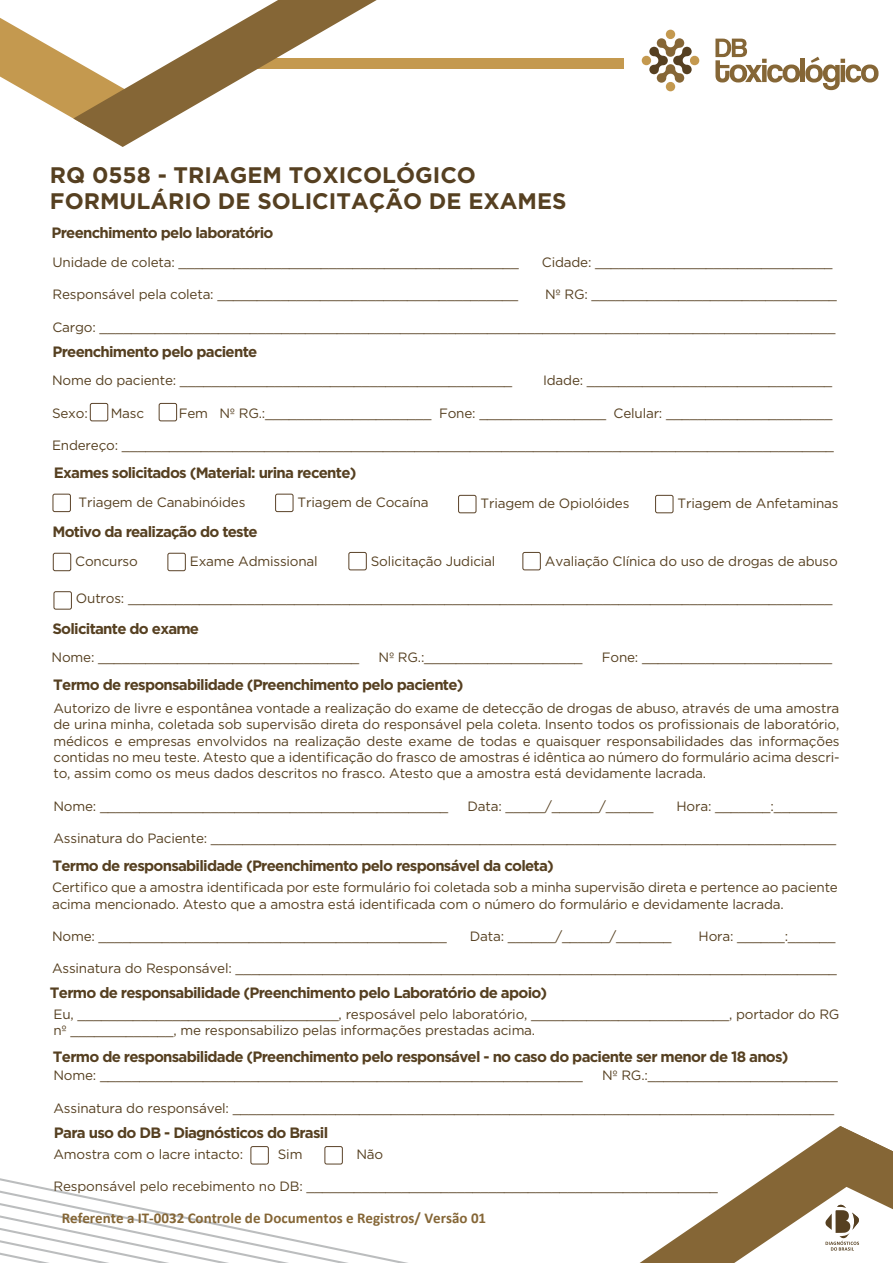
<style>
.page{position:relative;width:893px;height:1263px;background:#fff}
.page>*{position:absolute;margin:0;border:0;box-sizing:border-box;transform-origin:0 0}
.t1{font:700 22.5px/25.5px "Gotham";color:#564021}
.t2{font:700 15px "Gotham";letter-spacing:-.05em;color:#564021}
.t3{font:700 15px "Calibri";color:#856636}
.t4{font:13.5px/16.2px "Gotham";letter-spacing:-.015em;color:#564021}
</style>
<div class="page">
<svg style="left:0;top:1178px;width:408px;height:85px"></svg>
<div style="left:257px;top:59px;width:367px;height:10px;background:#c4994f"></div>
<svg style="left:0;top:0;width:377px;height:147px"></svg>
<svg style="left:642px;top:30px;width:57px;height:61px"></svg>
<svg style="left:715px;top:39px;width:163px;height:51px"></svg>
<svg style="left:640px;top:1126px;width:253px;height:137px"></svg>
<div style="left:90px;top:403px;width:18px;height:18px;border:1px solid #5a4228;border-radius:2px"></div>
<div style="left:53px;top:494px;width:18px;height:18px;border:1px solid #5a4228;border-radius:2px"></div>
<div style="left:275px;top:494px;width:18px;height:18px;border:1px solid #5a4228;border-radius:2px"></div>
<div style="left:458px;top:495px;width:18px;height:18px;border:1px solid #5a4228;border-radius:2px"></div>
<div style="left:655px;top:495px;width:18px;height:18px;border:1px solid #5a4228;border-radius:2px"></div>
<div style="left:53px;top:553px;width:18px;height:18px;border:1px solid #5a4228;border-radius:2px"></div>
<div style="left:167px;top:553px;width:19px;height:18px;border:1px solid #5a4228;border-radius:2px"></div>
<div style="left:250px;top:1146px;width:19px;height:18px;border:1px solid #5a4228;border-radius:2px"></div>
<div style="left:324px;top:1146px;width:19px;height:18px;border:1px solid #5a4228;border-radius:2px"></div>
<div style="left:348px;top:552px;width:19px;height:18px;border:1px solid #5a4228;border-radius:2px"></div>
<div style="left:522px;top:552px;width:19px;height:18px;border:1px solid #5a4228;border-radius:2px"></div>
<div style="left:54px;top:591px;width:18px;height:18px;border:1px solid #5a4228;border-radius:2px"></div>
<div style="left:159px;top:403px;width:18px;height:18px;border:1px solid #5a4228;border-radius:2px"></div>
<h1 class="t1" style="left:50px;top:162px;width:518px">RQ 0558 - TRIAGEM TOXICOLÓGICO<br>FORMULÁRIO DE SOLICITAÇÃO DE EXAMES</h1>
<p class="t2" style="left:51px;top:223px;width:224px">Preenchimento pelo laboratório</p>
<p class="t4" style="left:52px;top:254px;width:468px">Unidade de coleta: ___________________________________________</p>
<p class="t4" style="left:542px;top:254px;width:292px">Cidade: ______________________________</p>
<p class="t4" style="left:52px;top:286px;width:467px">Responsável pela coleta: ______________________________________</p>
<p class="t4" style="left:545px;top:286px;width:293px">Nº RG: _______________________________</p>
<p class="t4" style="left:52px;top:318px;width:785px">Cargo: _____________________________________________________________________________________________</p>
<p class="t2" style="left:53px;top:342px;width:206px">Preenchimento pelo paciente</p>
<p class="t4" style="left:52px;top:372px;width:462px">Nome do paciente: __________________________________________</p>
<p class="t4" style="left:543px;top:372px;width:291px">Idade: _______________________________</p>
<p class="t4" style="left:52px;top:405px;width:37px">Sexo:</p>
<p class="t4" style="left:111px;top:405px;width:35px">Masc</p>
<p class="t4" style="left:179px;top:405px;width:655px">Fem Nº RG.:_____________________ Fone: ________________ Celular: _____________________</p>
<p class="t4" style="left:52px;top:437px;width:783px">Endereço: __________________________________________________________________________________________</p>
<p class="t2" style="left:54px;top:462px;width:304px">Exames solicitados (Material: urina recente)</p>
<p class="t4" style="left:79px;top:494px;width:168px">Triagem de Canabinóides</p>
<p class="t2" style="left:52px;top:521px;width:207px">Motivo da realização do teste</p>
<p class="t4" style="left:298px;top:494px;width:133px">Triagem de Cocaína</p>
<p class="t4" style="left:481px;top:495px;width:150px">Triagem de Opiolóides</p>
<p class="t4" style="left:678px;top:495px;width:162px">Triagem de Anfetaminas</p>
<p class="t4" style="left:75px;top:552px;width:64px">Concurso</p>
<p class="t4" style="left:190px;top:552px;width:129px">Exame Admissional</p>
<p class="t4" style="left:371px;top:553px;width:126px">Solicitação Judicial</p>
<p class="t4" style="left:545px;top:553px;width:294px">Avaliação Clínica do uso de drogas de abuso</p>
<p class="t4" style="left:76px;top:590px;width:758px">Outros: _________________________________________________________________________________________</p>
<p class="t2" style="left:52px;top:618px;width:148px">Solicitante do exame</p>
<p class="t4" style="left:52px;top:649px;width:309px">Nome: _________________________________</p>
<p class="t4" style="left:379px;top:649px;width:206px">Nº RG.:____________________</p>
<p class="t4" style="left:602px;top:649px;width:232px">Fone: ________________________</p>
<p class="t4" style="left:53px;top:700px;width:787px;text-align:justify">Autorizo de livre e espontânea vontade a realização do exame de detecção de drogas de abuso, através de uma amostra de urina minha, coletada sob supervisão direta do responsável pela coleta. Insento todos os profissionais de laboratório, médicos e empresas envolvidos na realização deste exame de todas e quaisquer responsabilidades das informações contidas no meu teste. Atesto que a identificação do frasco de amostras é idêntica ao número do formulário acima descri&shy;to, assim como os meus dados descritos no frasco. Atesto que a amostra está devidamente lacrada.</p>
<p class="t4" style="left:53px;top:797px;width:396px">Nome: ____________________________________________</p>
<p class="t4" style="left:467px;top:797px;width:188px">Data: _____/______/______</p>
<p class="t4" style="left:676px;top:797px;width:162px">Hora: _______:________</p>
<p class="t4" style="left:53px;top:830px;width:784px">Assinatura do Paciente: _______________________________________________________________________________</p>
<p class="t4" style="left:52px;top:879px;width:787px">Certifico que a amostra identificada por este formulário foi coletada sob a minha supervisão direta e pertence ao paciente acima mencionado. Atesto que a amostra está identificada com o número do formulário e devidamente lacrada.</p>
<p class="t4" style="left:52px;top:928px;width:396px">Nome: ____________________________________________</p>
<p class="t4" style="left:470px;top:928px;width:203px">Data: ______/______/_______</p>
<p class="t4" style="left:699px;top:928px;width:138px">Hora: ______:______</p>
<p class="t4" style="left:52px;top:960px;width:786px">Assinatura do Responsável: ____________________________________________________________________________</p>
<p class="t4" style="left:53px;top:1006px;width:787px">Eu, _________________________________, resposável pelo laboratório, _________________________, portador do RG nº _____________, me responsabilizo pelas informações prestadas acima.</p>
<p class="t4" style="left:53px;top:1067px;width:531px">Nome: _____________________________________________________________</p>
<p class="t4" style="left:602px;top:1067px;width:237px">Nº RG.:________________________</p>
<p class="t4" style="left:53px;top:1099px;width:782px">Assinatura do responsável: ____________________________________________________________________________</p>
<p class="t4" style="left:53px;top:1146px;width:191px">Amostra com o lacre intacto:</p>
<p class="t4" style="left:278px;top:1146px;width:26px">Sim</p>
<p class="t4" style="left:356px;top:1146px;width:28px">Não</p>
<p class="t4" style="left:53px;top:1178px;width:666px">Responsável pelo recebimento no DB: ____________________________________________________</p>
<p class="t2" style="left:53px;top:674px;width:412px">Termo de responsabilidade (Preenchimento pelo paciente)</p>
<p class="t2" style="left:52px;top:855px;width:503px">Termo de responsabilidade (Preenchimento pelo responsável da coleta)</p>
<p class="t2" style="left:50px;top:983px;width:499px">Termo de responsabilidade (Preenchimento pelo Laboratório de apoio)</p>
<p class="t2" style="left:53px;top:1047px;width:737px">Termo de responsabilidade (Preenchimento pelo responsável - no caso do paciente ser menor de 18 anos)</p>
<p class="t2" style="left:54px;top:1123px;width:276px">Para uso do DB - Diagnósticos do Brasil</p>
<p class="t3" style="left:62px;top:1207px;width:426px">Referente a IT-0032 Controle de Documentos e Registros/ Versão 01</p>
</div>
